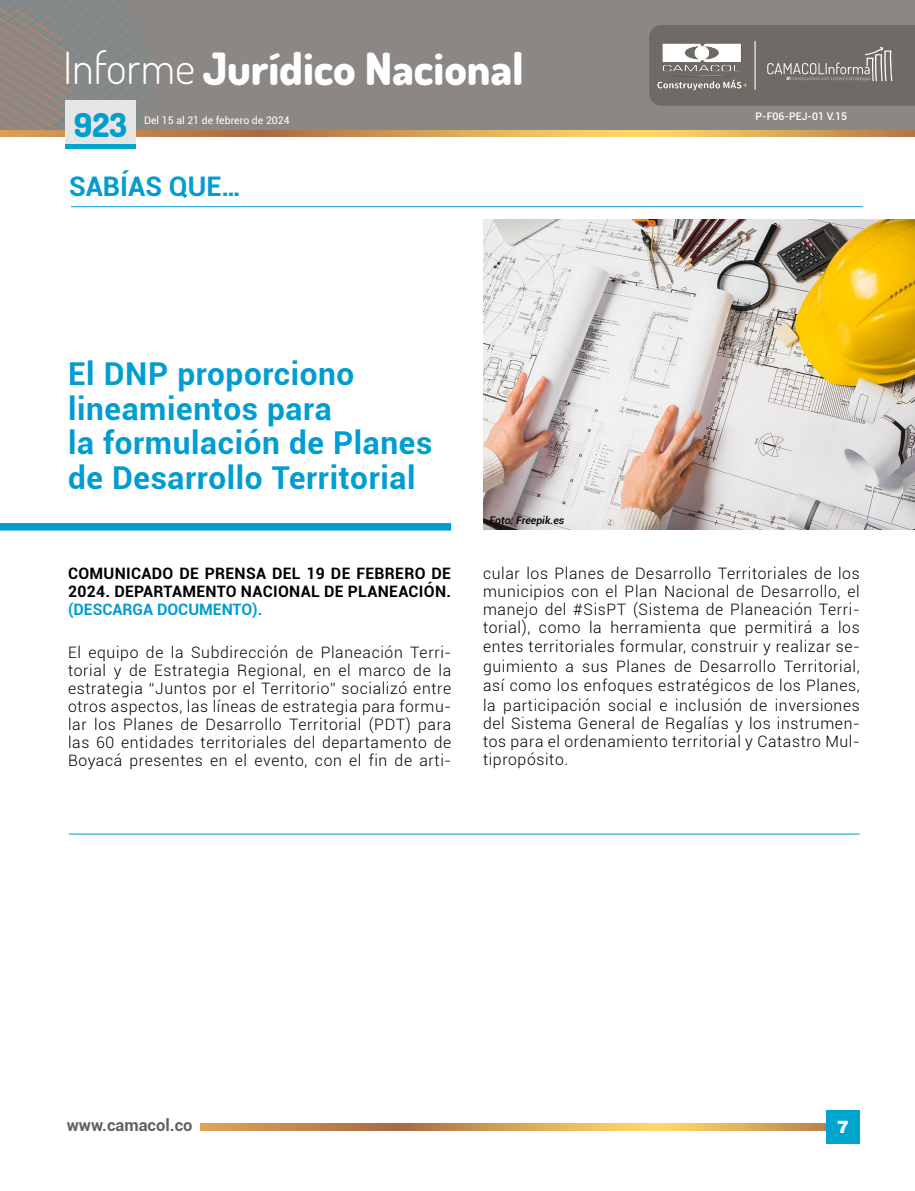
<style>
.page{position:relative;width:915px;height:1191px;background:#fff}
.page>*{position:absolute;margin:0;border:0;box-sizing:border-box;transform-origin:0 0}
.t1{font:800 44.4px "Dosis";color:#fff}
.t2{font:800 33px "Dosis";color:#009dd1}
.t3{font:700 31.5px/34.5px "Roboto";letter-spacing:.02em;color:#009dd1}
.t4{font:700 27px "Roboto";color:#009dd1}
.t5{font:900 19.5px "Helvetica";color:#fff}
.t6{font:700 16.5px "Roboto";color:#66605c}
.t7{font:300 15.75px/18px "Roboto";letter-spacing:.04em;color:#000;text-align:justify}
.t8{font:700 15.75px/18px "Roboto";letter-spacing:.02em;color:#000}
.t9{font:700 15.75px "Roboto";color:#009dd1}
.t10{font:10.5px "Roboto";color:#fff}
.t11{font:500 10.5px "Roboto";color:#fff}
.t12{font:italic 500 10.5px "Roboto";color:#000}
.s1{font-weight:300}
</style>
<div class="page">
<svg style="left:201px;top:1123px;width:624px;height:8px;background:#d39f55"></svg>
<div style="left:825px;top:1110px;width:34px;height:34px;background:#00a5ce"></div>
<div style="left:0;top:0;width:914px;height:130px;background:#8b8785"></div>
<svg style="left:0;top:130px;width:914px;height:6px;background:#d39f55"></svg>
<svg style="left:0;top:0;width:149px;height:130px"></svg>
<svg style="left:649px;top:25px;width:265px;height:81px;background:#736e6b"></svg>
<hr style="left:754px;top:41px;width:1px;height:48px;background:#fff">
<div style="left:65px;top:144px;width:71px;height:5px;background:#00a5ce"></div>
<div style="left:65px;top:100px;width:71px;height:44px;background:#e6e5e5"></div>
<img style="left:655px;top:41px;width:92px;height:51px">
<div style="left:0;top:523px;width:451px;height:7px;background:#009dd1"></div>
<hr style="left:71px;top:206px;width:791px;height:1px;background:#009dd1">
<img style="left:483px;top:220px;width:431px;height:310px">
<hr style="left:69px;top:833px;width:790px;height:1px;background:#009dd1">
<h1 class="t1" style="left:63px;top:40px;width:462px"><span class="s1">Informe</span> Jurídico Nacional</h1>
<h2 class="t2" style="left:74px;top:104px;width:55px">923</h2>
<p class="t10" style="left:144px;top:112px;width:147px">Del 15 al 21 de febrero de 2024</p>
<h3 class="t4" style="left:69px;top:167px;width:174px">SABÍAS QUE…</h3>
<h3 class="t3" style="left:68px;top:355px;width:365px">El DNP proporciono lineamientos para<br>la formulación de Planes de Desarrollo Territorial</h3>
<p class="t12" style="left:489px;top:513px;width:76px">Foto: Freepik.es</p>
<p class="t11" style="left:755px;top:108px;width:93px">P-F06-PEJ-01 V.15</p>
<p class="t8" style="left:68px;top:563px;width:384px">COMUNICADO DE PRENSA DEL 19 DE FEBRERO DE<br>2024. DEPARTAMENTO NACIONAL DE PLANEACIÓN.</p>
<p class="t9" style="left:68px;top:598px;width:196px">(DESCARGA DOCUMENTO).</p>
<p class="t7" style="left:68px;top:643px;width:384px">El equipo de la Subdirección de Planeación Terri&shy;torial y de Estrategia Regional, en el marco de la estrategia “Juntos por el Territorio” socializó entre otros aspectos, las líneas de estrategia para formu&shy;lar los Planes de Desarrollo Territorial (PDT) para las 60 entidades territoriales del departamento de Boyacá presentes en el evento, con el fin de arti-</p>
<p class="t7" style="left:483px;top:563px;width:378px">cular los Planes de Desarrollo Territoriales de los municipios con el Plan Nacional de Desarrollo, el manejo del #SisPT (Sistema de Planeación Terri&shy;torial), como la herramienta que permitirá a los</p>
<p class="t7" style="left:483px;top:636px;width:378px;line-height:19.5px">entes territoriales formular, construir y realizar se&shy;guimiento a sus Planes de Desarrollo Territorial, así como los enfoques estratégicos de los Planes, la participación social e inclusión de inversiones</p>
<p class="t7" style="left:483px;top:713px;width:378px">del Sistema General de Regalías y los instrumen&shy;tos para el ordenamiento territorial y Catastro Mul&shy;tipropósito.</p>
<p class="t6" style="left:67px;top:1113px;width:127px">www.camacol.co</p>
<p class="t5" style="left:836px;top:1119px;width:13px">7</p>
</div>
